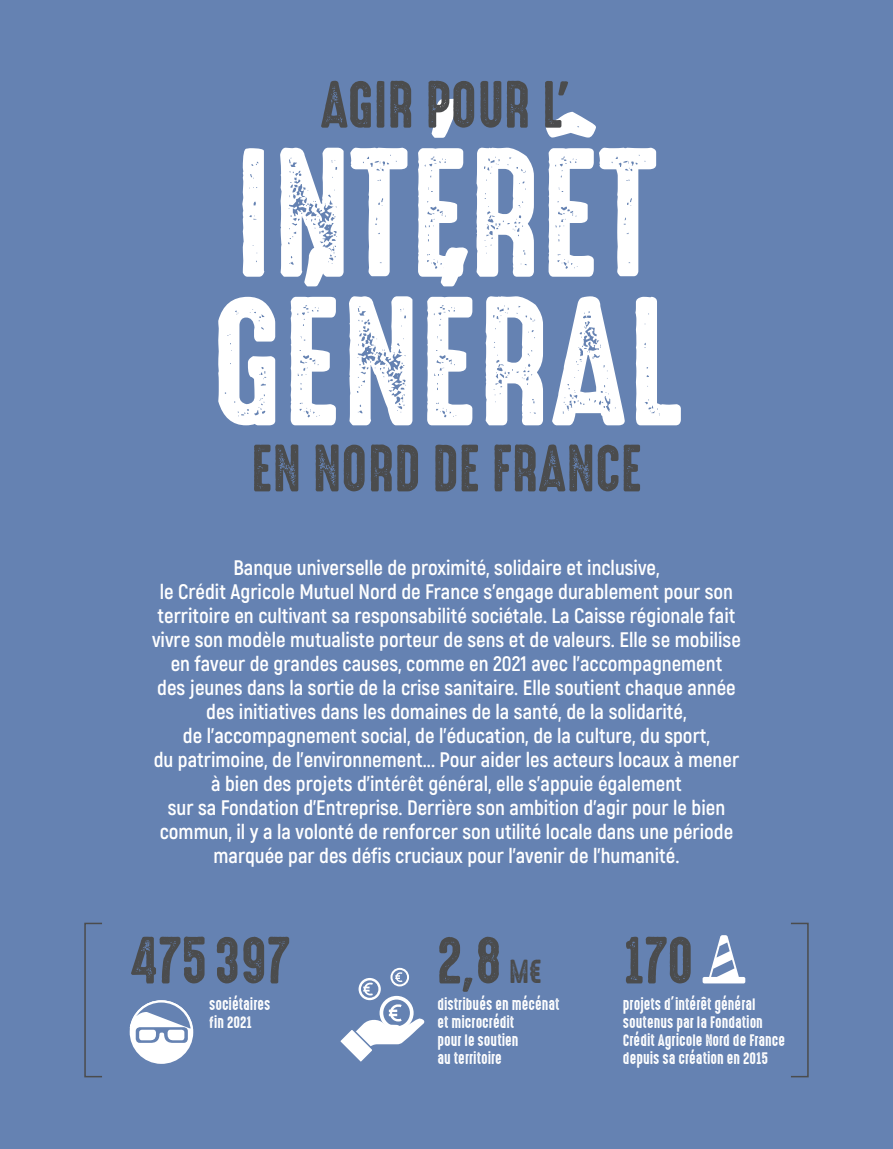
<style>
.page{position:relative;width:893px;height:1149px;background:#fff}
.page>*{position:absolute;margin:0;border:0;box-sizing:border-box;transform-origin:0 0}
.CHAPITRE_h1{font:165px "High Voltage Rough";color:#fff}
.CHAPITRE_h2{font:60px "High Voltage Rough";color:#4b4c4d}
.CHAPITRE_chapo{font:700 21px/24px "Akrobat";color:#fff;text-align:center}
.CHAPITRE_légende_dat{font:15px/18px "High Voltage Rough";color:#fff}
.s1{font-size:30px}
</style>
<div class="page">
<div style="left:0;top:0;width:893px;height:1148px;background:#6582b2"></div>
<div style="left:790px;top:922px;width:19px;height:154px;border:2px solid #4b4c4d"></div>
<div style="left:84px;top:922px;width:19px;height:154px;border:2px solid #4b4c4d"></div>
<div style="left:129px;top:999px;width:65px;height:64px;background:#fff;border-radius:50%"></div>
<svg style="left:129px;top:999px;width:65px;height:50px"></svg>
<svg style="left:380px;top:995px;width:34px;height:34px"></svg>
<svg style="left:383px;top:999px;width:27px;height:26px"></svg>
<svg style="left:390px;top:967px;width:19px;height:19px"></svg>
<svg style="left:392px;top:969px;width:15px;height:15px"></svg>
<svg style="left:359px;top:977px;width:22px;height:22px"></svg>
<div style="left:361px;top:980px;width:17px;height:17px;background:#6582b2;border-radius:50%"></div>
<svg style="left:340px;top:1003px;width:85px;height:59px"></svg>
<svg style="left:363px;top:982px;width:10px;height:13px"></svg>
<svg style="left:395px;top:971px;width:7px;height:10px"></svg>
<div style="left:703px;top:976px;width:42px;height:7px;background:#fff;border-radius:2px"></div>
<svg style="left:708px;top:935px;width:31px;height:42px"></svg>
<p class="CHAPITRE_h2" style="left:320px;top:72px;width:254px">AGIR POUR L’</p>
<p class="CHAPITRE_h1" style="left:234px;top:123px;width:426px">INTÉRÊT</p>
<p class="CHAPITRE_h1" style="left:210px;top:272px;width:474px">GÉNÉRAL</p>
<p class="CHAPITRE_h2" style="left:251px;top:435px;width:392px">EN NORD DE FRANCE</p>
<p class="CHAPITRE_chapo" style="left:152px;top:555px;width:590px">Banque universelle de proximité, solidaire et inclusive,<br>le Crédit Agricole Mutuel Nord de France s’engage durablement pour son territoire en cultivant sa responsabilité sociétale. La Caisse régionale fait vivre son modèle mutualiste porteur de sens et de valeurs. Elle se mobilise en faveur de grandes causes, comme en 2021 avec l’accompagnement<br>des jeunes dans la sortie de la crise sanitaire. Elle soutient chaque année des initiatives dans les domaines de la santé, de la solidarité,<br>de l’accompagnement social, de l’éducation, de la culture, du sport,<br>du patrimoine, de l’environnement... Pour aider les acteurs locaux à mener à bien des projets d’intérêt général, elle s’appuie également<br>sur sa Fondation d’Entreprise. Derrière son ambition d’agir pour le bien commun, il y a la volonté de renforcer son utilité locale dans une période marquée par des défis cruciaux pour l’avenir de l’humanité.</p>
<p class="CHAPITRE_h2" style="left:130px;top:927px;width:161px">475 397</p>
<p class="CHAPITRE_légende_dat" style="left:209px;top:995px;width:63px">sociétaires fin 2021</p>
<p class="CHAPITRE_h2" style="left:437px;top:927px;width:107px">2,8 <span class="s1">M€</span></p>
<p class="CHAPITRE_h2" style="left:623px;top:927px;width:72px">170</p>
<p class="CHAPITRE_légende_dat" style="left:623px;top:995px;width:164px">projets d’intérêt général soutenus par la Fondation<br>Crédit Agricole Nord de France depuis sa création en 2015</p>
<p class="CHAPITRE_légende_dat" style="left:437px;top:995px;width:124px">distribués en mécénat et microcrédit<br>pour le soutien<br>au territoire</p>
</div>
